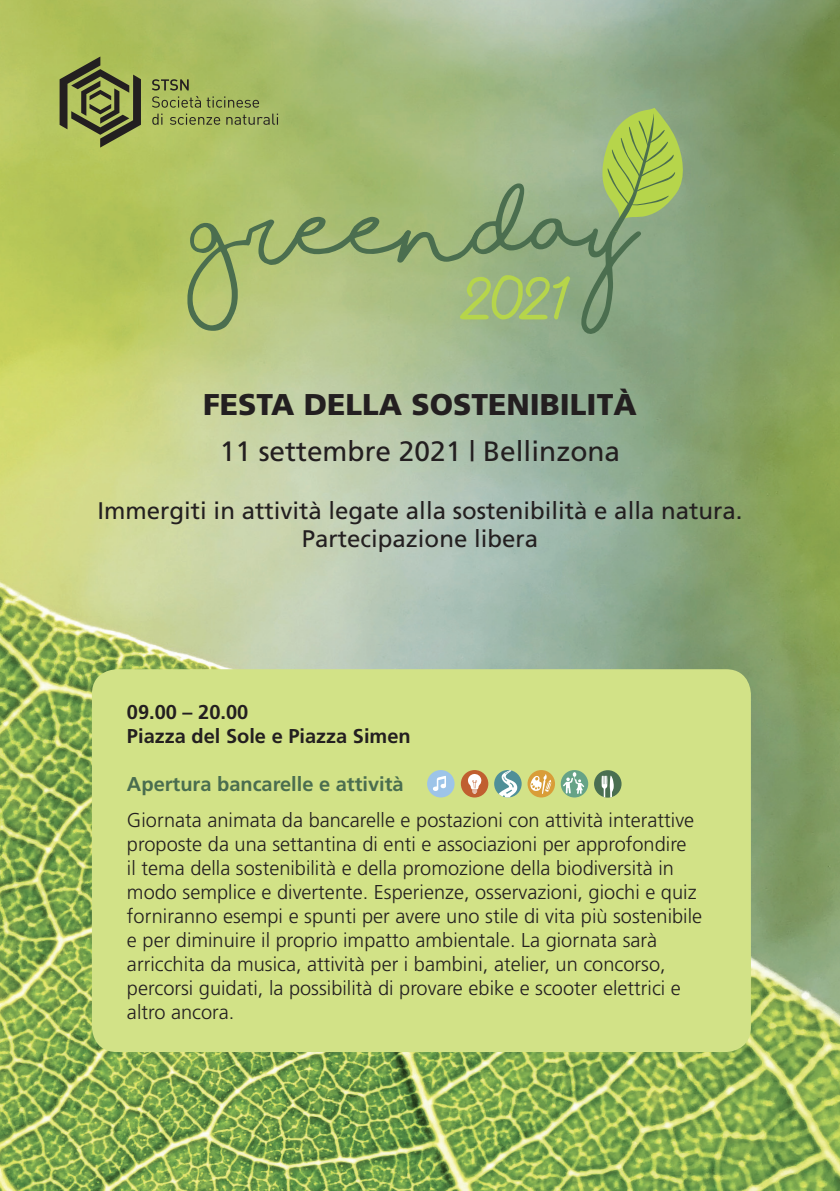
<style>
.page{position:relative;width:840px;height:1191px;background:#fff}
.page>*{position:absolute;margin:0;border:0;box-sizing:border-box;transform-origin:0 0}
.t1{font:900 30px "Frutiger";color:#231f20}
.t2{font:28px "Frutiger";color:#231f20}
.t3{font:24px/28.8px "Frutiger";color:#231f20;text-align:center}
.t4{font:300 20px/24px "Frutiger";color:#231f20}
.t5{font:700 20px/24px "Frutiger";color:#231f20}
.t6{font:700 20px "Frutiger";color:#4a6d4f}
</style>
<div class="page">
<img style="left:0;top:0;width:839px;height:1191px">
<div style="left:92px;top:669px;width:658px;height:383px;background:#d2e287;border-radius:25px"></div>
<div style="left:427px;top:770px;width:27px;height:27px;background:#9dc4e8;border-radius:50%"></div>
<svg style="left:433px;top:776px;width:13px;height:15px"></svg>
<div style="left:560px;top:770px;width:28px;height:27px;background:#66a387;border-radius:50%"></div>
<svg style="left:562px;top:772px;width:22px;height:22px"></svg>
<div style="left:527px;top:770px;width:27px;height:27px;background:#d99d38;border-radius:50%"></div>
<svg style="left:528px;top:773px;width:23px;height:21px"></svg>
<div style="left:460px;top:770px;width:28px;height:27px;background:#c05f30;border-radius:50%"></div>
<svg style="left:468px;top:774px;width:13px;height:20px"></svg>
<div style="left:494px;top:770px;width:27px;height:27px;background:#4f8f98;border-radius:50%"></div>
<svg style="left:498px;top:770px;width:19px;height:28px"></svg>
<svg style="left:60px;top:56px;width:81px;height:92px;background:#7d8646"></svg>
<svg style="left:152px;top:79px;width:534px;height:261px;background:#9fb675"></svg>
<div style="left:593px;top:770px;width:28px;height:27px;background:#4a6f51;border-radius:50%"></div>
<svg style="left:601px;top:775px;width:12px;height:22px"></svg>
<h1 class="t1" style="left:203px;top:387px;width:434px">FESTA DELLA SOSTENIBILITÀ</h1>
<h2 class="t2" style="left:220px;top:435px;width:401px">11 settembre 2021 | Bellinzona</h2>
<p class="t3" style="left:97px;top:496px;width:646px">Immergiti in attività legate alla sostenibilità e alla natura.<br>Partecipazione libera</p>
<p class="t5" style="left:127px;top:699px;width:285px">09.00 – 20.00<br>Piazza del Sole e Piazza Simen</p>
<p class="t6" style="left:127px;top:772px;width:278px">Apertura bancarelle e attività</p>
<p class="t4" style="left:127px;top:808px;width:576px">Giornata animata da bancarelle e postazioni con attività interattive proposte da una settantina di enti e associazioni per approfondire<br>il tema della sostenibilità e della promozione della biodiversità in modo semplice e divertente. Esperienze, osservazioni, giochi e quiz forniranno esempi e spunti per avere uno stile di vita più sostenibile e per diminuire il proprio impatto ambientale. La giornata sarà arricchita da musica, attività per i bambini, atelier, un concorso, percorsi guidati, la possibilità di provare ebike e scooter elettrici e altro ancora.</p>
</div>
